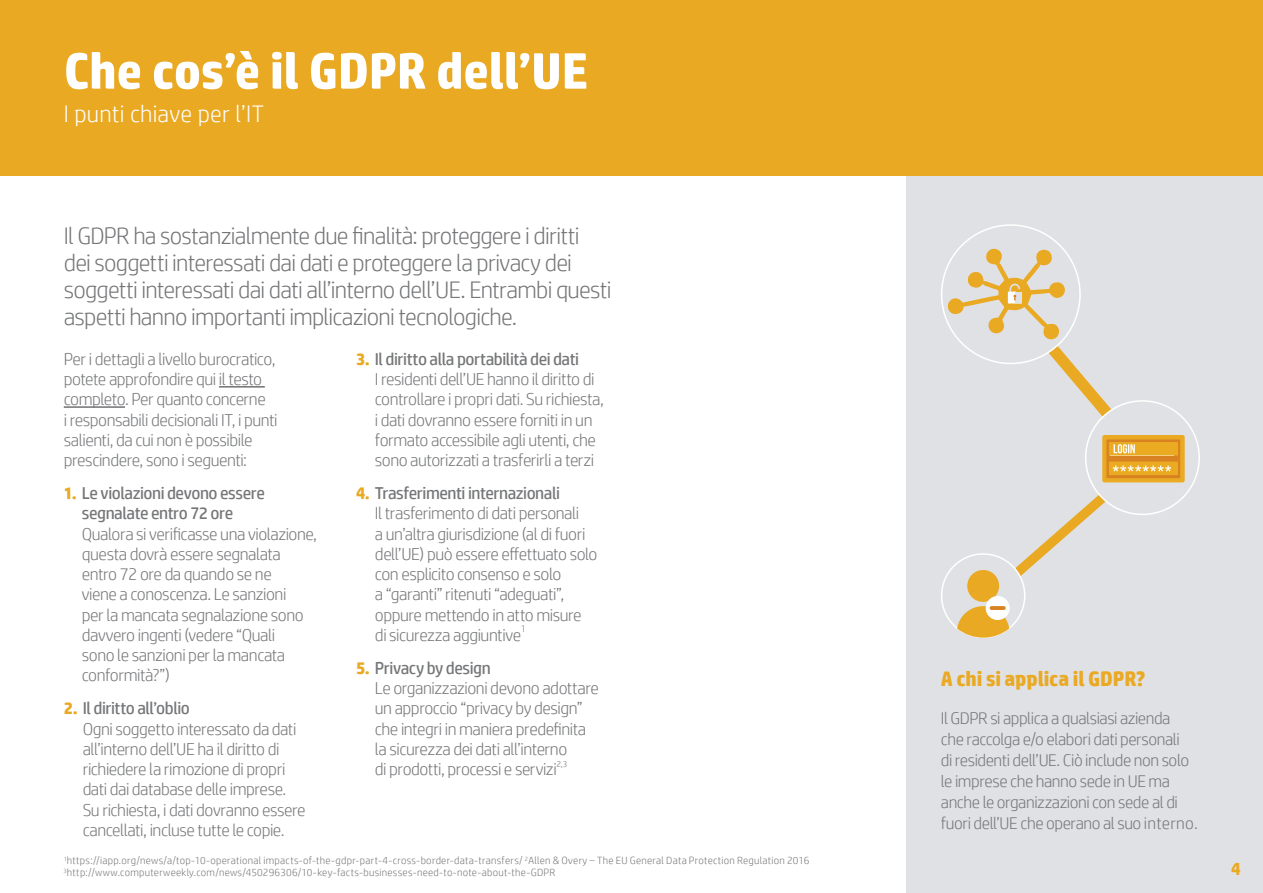
<style>
.page{position:relative;width:1263px;height:893px;background:#fff}
.page>*{position:absolute;margin:0;border:0;box-sizing:border-box;transform-origin:0 0}
.t1{font:700 51px "HP Simplified";letter-spacing:-.005em;color:#fff}
.t2{font:300 24px/27px "HP Simplified";letter-spacing:-.03em;color:#757678}
.t3{font:300 24px "HP Simplified";letter-spacing:.01em;color:#fff}
.t4{font:700 21px "HP Simplified";letter-spacing:-.01em;color:#eaa923}
.t5{font:700 18px "HP Simplified";color:#eaa923}
.t6{font:300 17.25px/20.2px "HP Simplified";letter-spacing:-.025em;color:#757678}
.t7{font:17.25px/20.2px "HP Simplified";letter-spacing:-.025em;color:#757678}
.t8{font:300 16.95px/21px "HP Simplified";letter-spacing:-.025em;color:#757678}
.t9{font:300 10.5px/12px "HP Simplified";letter-spacing:.025em;color:#757678}
.t10{font:300 10.05px "HP Simplified";color:#757678}
.t11{font:300 8.7px "HP Simplified";color:#757678}
.s1{font-weight:700;color:#eaa923}
.s2{font-weight:400}
</style>
<div class="page">
<div style="left:907px;top:177px;width:356px;height:716px;background:#e0e1e4"></div>
<div style="left:0;top:0;width:1263px;height:176px;background:#eaa923"></div>
<hr style="left:219px;top:386px;width:46px;height:2px;background:#757678">
<hr style="left:64px;top:406px;width:61px;height:2px;background:#757678">
<svg style="left:947px;top:248px;width:238px;height:341px"></svg>
<div style="left:941px;top:554px;width:84px;height:83px;background:#e0e1e4;border-radius:50%"></div>
<div style="left:941px;top:553px;width:84px;height:85px;border:2px solid #fff;border-radius:50%"></div>
<svg style="left:957px;top:606px;width:52px;height:32px"></svg>
<div style="left:967px;top:570px;width:32px;height:32px;background:#eaa923;border-radius:50%"></div>
<div style="left:986px;top:596px;width:24px;height:24px;background:#fff;border-radius:50%"></div>
<svg style="left:990px;top:606px;width:16px;height:4px"></svg>
<h1 class="t1" style="left:64px;top:38px;width:526px">Che cos’è il GDPR dell’UE</h1>
<h2 class="t3" style="left:64px;top:98px;width:202px">I punti chiave per l’IT</h2>
<p class="t2" style="left:64px;top:221px;width:549px">Il GDPR ha sostanzialmente due finalità: proteggere i diritti dei soggetti interessati dai dati e proteggere la privacy dei soggetti interessati dai dati all’interno dell’UE. Entrambi questi aspetti hanno importanti implicazioni tecnologiche.</p>
<p class="t6" style="left:64px;top:348px;width:215px">Per i dettagli a livello burocratico, potete approfondire qui il testo completo. Per quanto concerne<br>i responsabili decisionali IT, i punti salienti, da cui non è possibile prescindere, sono i seguenti:</p>
<p class="t7" style="left:82px;top:483px;width:185px;text-indent:-18px"><span class="s1">1.</span> Le violazioni devono essere segnalate entro 72 ore</p>
<p class="t6" style="left:82px;top:523px;width:237px">Qualora si verificasse una violazione, questa dovrà essere segnalata entro 72 ore da quando se ne<br>viene a conoscenza. Le sanzioni<br>per la mancata segnalazione sono davvero ingenti (vedere “Quali<br>sono le sanzioni per la mancata conformità?”)</p>
<p class="t6" style="left:83px;top:698px;width:224px;text-indent:-19px"><span class="s1">2.</span> <span class="s2">Il diritto all’oblio<br></span>Ogni soggetto interessato da dati all’interno dell’UE ha il diritto di richiedere la rimozione di propri dati dai database delle imprese.<br>Su richiesta, i dati dovranno essere cancellati, incluse tutte le copie.</p>
<p class="t6" style="left:375px;top:348px;width:231px;text-indent:-19px"><span class="s1">3.</span> <span class="s2">Il diritto alla portabilità dei dati<br></span>I residenti dell’UE hanno il diritto di controllare i propri dati. Su richiesta, i dati dovranno essere forniti in un formato accessibile agli utenti, che sono autorizzati a trasferirli a terzi</p>
<p class="t6" style="left:375px;top:483px;width:224px;text-indent:-19px"><span class="s1">4.</span> <span class="s2">Trasferimenti internazionali<br></span>Il trasferimento di dati personali<br>a un’altra giurisdizione (al di fuori dell’UE) può essere effettuato solo con esplicito consenso e solo<br>a “garanti” ritenuti “adeguati”, oppure mettendo in atto misure di sicurezza aggiuntive</p>
<p class="t10" style="left:521px;top:622px;width:7px">1</p>
<p class="t6" style="left:375px;top:657px;width:225px;text-indent:-19px"><span class="s1">5.</span> <span class="s2">Privacy by design<br></span>Le organizzazioni devono adottare un approccio “privacy by design” che integri in maniera predefinita la sicurezza dei dati all’interno<br>di prodotti, processi e servizi</p>
<p class="t11" style="left:556px;top:758px;width:13px">2,3</p>
<p class="t4" style="left:941px;top:664px;width:206px">A chi si applica il GDPR?</p>
<p class="t8" style="left:941px;top:707px;width:258px">Il GDPR si applica a qualsiasi azienda<br>che raccolga e/o elabori dati personali<br>di residenti dell’UE. Ciò include non solo le imprese che hanno sede in UE ma anche le organizzazioni con sede al di fuori dell’UE che operano al suo interno.</p>
<p class="t9" style="left:64px;top:854px;width:747px"><sup>1</sup>https://iapp.org/news/a/top-10-operational impacts-of-the-gdpr-part-4-cross-border-data-transfers/ <sup>2</sup>Allen &amp; Overy – The EU General Data Protection Regulation 2016<br><sup>3</sup>http://www.computerweekly.com/news/450296306/10-key-facts-businesses-need-to-note-about-the-GDPR</p>
<p class="t5" style="left:1231px;top:857px;width:11px">4</p>
</div>
